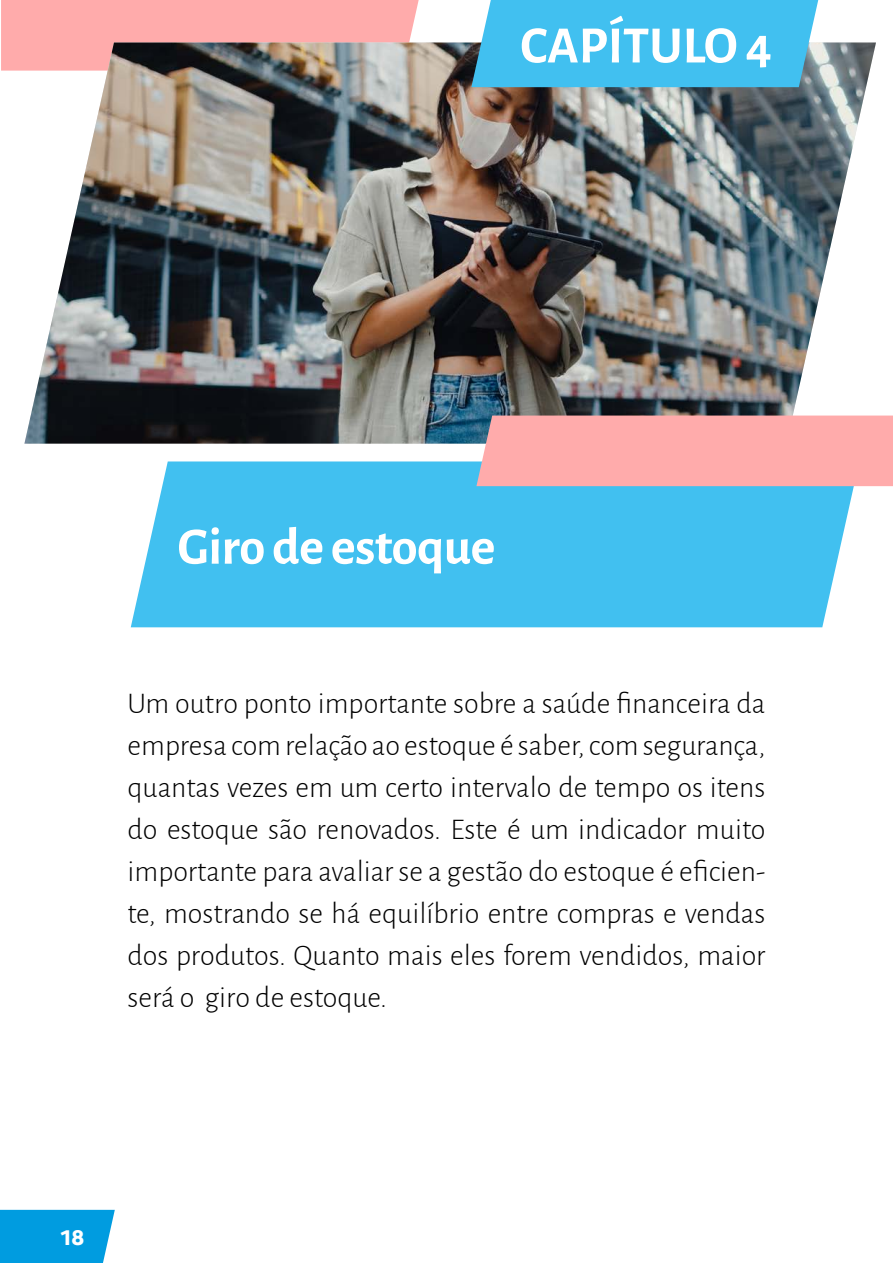
<style>
.page{position:relative;width:893px;height:1263px;background:#fff}
.page>*{position:absolute;margin:0;border:0;box-sizing:border-box;transform-origin:0 0}
.t1{font:700 52.5px "Alegreya Sans";letter-spacing:-.01em;color:#fff}
.t2{font:300 30px/42px "Alegreya Sans";color:#000;text-align:justify}
.t3{font:900 21px "Campuni";color:#fff}
</style>
<div class="page">
<div style="left:0;top:1210px;width:115px;height:53px;background:#009ce0"></div>
<div style="left:131px;top:461px;width:728px;height:166px;background:#41c0f0"></div>
<div style="left:1px;top:0;width:418px;height:71px;background:#ffabab"></div>
<img style="left:24px;top:43px;width:852px;height:401px">
<div style="left:476px;top:416px;width:417px;height:70px;background:#ffabab"></div>
<div style="left:471px;top:0;width:347px;height:87px;background:#41c0f0"></div>
<h1 class="t1" style="left:520px;top:7px;width:253px">CAPÍTULO 4</h1>
<h1 class="t1" style="left:178px;top:508px;width:319px">Giro de estoque</h1>
<p class="t2" style="left:128px;top:681px;width:639px">Um outro ponto importante sobre a saúde financeira da empresa com relação ao estoque é saber, com segurança, quantas vezes em um certo intervalo de tempo os itens do estoque são renovados. Este é um indicador muito importante para avaliar se a gestão do estoque é eficien&shy;te, mostrando se há equilíbrio entre compras e vendas dos produtos. Quanto mais eles forem vendidos, maior será o giro de estoque.</p>
<p class="t3" style="left:60px;top:1223px;width:26px">18</p>
</div>
